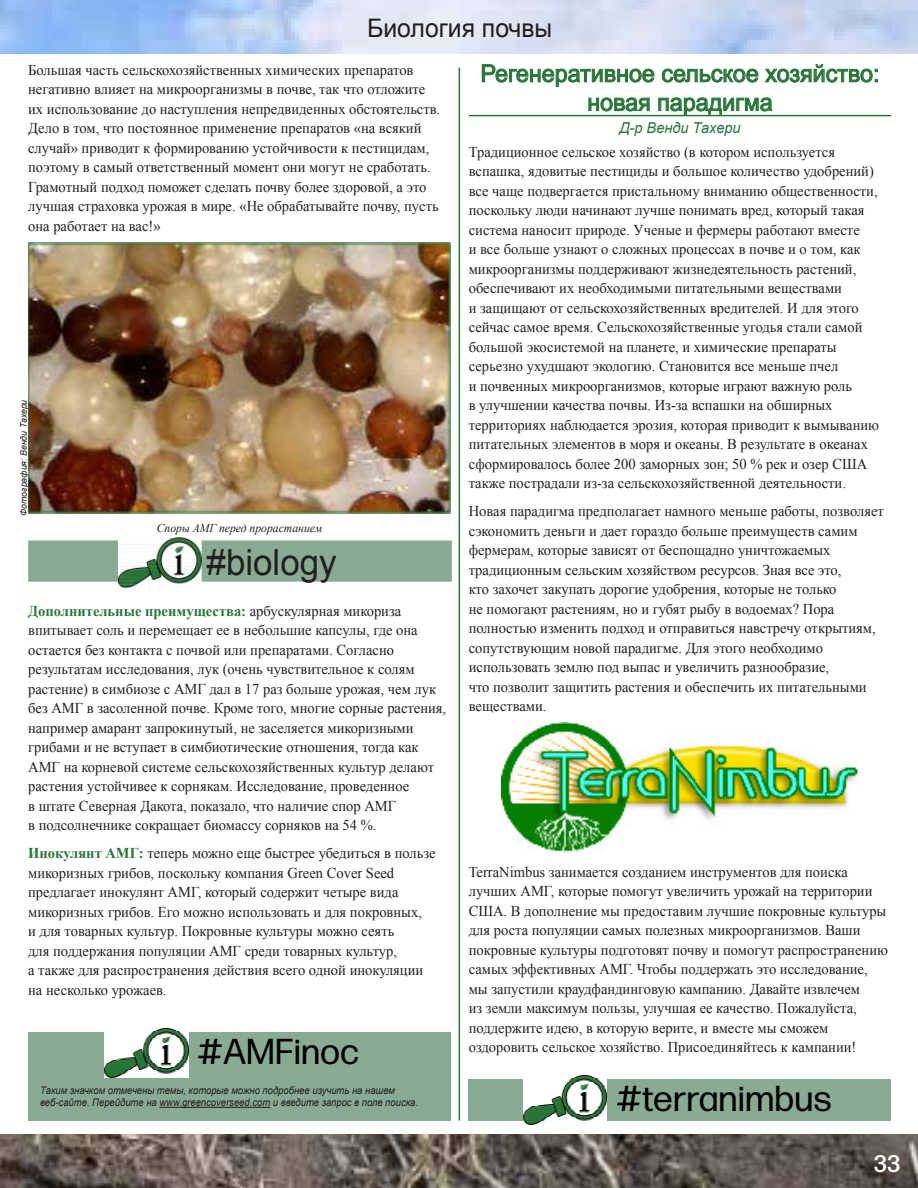
<style>
.page{position:relative;width:918px;height:1188px;background:#fff}
.page>*{position:absolute;margin:0;border:0;box-sizing:border-box;transform-origin:0 0}
.t1{font:36px "Forma DJR Display";letter-spacing:.04em;color:#000}
.t2{font:36px "Arial";color:#231f20}
.Arial{font:25.5px "Arial";color:#231f20}
.Heading_Style_1{font:24px/28.8px "Arial";color:#29753a;text-align:center}
.t3{font:500 24px "Forma DJR Display";color:#fff}
.t4{font:15px/19.5px "Times New Roman";color:#231f20}
.Heading_Style_2{font:italic 15px "Arial";color:#29753a}
.t5{font:italic 12px "Times New Roman";color:#231f20}
.Arial-2{font:italic 10.5px/12.6px "Arial";color:#231f20;scale:.9 1}
.Arial-3{font:italic 9px "Arial";color:#231f20}
.s1{font-weight:700;color:#29753a}
</style>
<div class="page">
<img style="left:0;top:0;width:918px;height:54px">
<img style="left:0;top:1134px;width:918px;height:54px">
<hr style="left:459px;top:68px;width:1px;height:1052px;background:#29753a">
<div style="left:28px;top:1032px;width:423px;height:88px;background:#89ab93"></div>
<img style="left:105px;top:1028px;width:83px;height:50px">
<div style="left:468px;top:1079px;width:423px;height:41px;background:#89ab93"></div>
<img style="left:523px;top:1075px;width:84px;height:50px">
<img style="left:28px;top:242px;width:423px;height:272px">
<img style="left:28px;top:538px;width:424px;height:50px">
<hr style="left:469px;top:115px;width:422px;height:1px;background:#29753a">
<svg style="left:482px;top:64px;width:173px;height:23px"></svg>
<svg style="left:662px;top:68px;width:97px;height:15px"></svg>
<svg style="left:765px;top:64px;width:112px;height:19px"></svg>
<svg style="left:588px;top:97px;width:62px;height:15px"></svg>
<svg style="left:658px;top:97px;width:115px;height:18px"></svg>
<img style="left:502px;top:723px;width:356px;height:130px">
<hr style="left:159px;top:1107px;width:111px;height:1px;background:#231f20">
<p class="Arial" style="left:367px;top:11px;width:187px">Биология почвы</p>
<p class="t4" style="left:28px;top:60px;width:414px">Большая часть сельскохозяйственных химических препаратов негативно влияет на микроорганизмы в почве, так что отложите их использование до наступления непредвиденных обстоятельств.<br>Дело в том, что постоянное применение препаратов «на всякий случай» приводит к формированию устойчивости к пестицидам, поэтому в самый ответственный момент они могут не сработать.<br>Грамотный подход поможет сделать почву более здоровой, а это лучшая страховка урожая в мире. «Не обрабатывайте почву, пусть она работает на вас!»</p>
<p class="Arial-3" style="left:18px;top:516px;width:117px;rotate:-90deg">Фотография: Венди Тахери</p>
<p class="t5" style="left:157px;top:519px;width:167px">Споры АМГ перед прорастанием</p>
<p class="t2" style="left:207px;top:539px;width:132px">#biology</p>
<p class="t4" style="left:28px;top:601px;width:420px"><span class="s1">Дополнительные преимущества:</span> арбускулярная микориза впитывает соль и перемещает ее в небольшие капсулы, где она остается без контакта с почвой или препаратами. Согласно результатам исследования, лук (очень чувствительное к солям растение) в симбиозе с АМГ дал в 17 раз больше урожая, чем лук без АМГ в засоленной почве. Кроме того, многие сорные растения, например амарант запрокинутый, не заселяется микоризными грибами и не вступает в симбиотические отношения, тогда как АМГ на корневой системе сельскохозяйственных культур делают растения устойчивее к сорнякам. Исследование, проведенное<br>в штате Северная Дакота, показало, что наличие спор АМГ<br>в подсолнечнике сокращает биомассу сорняков на 54 %.</p>
<p class="t4" style="left:28px;top:843px;width:409px"><span class="s1">Инокулянт АМГ:</span> теперь можно еще быстрее убедиться в пользе микоризных грибов, поскольку компания Green Cover Seed предлагает инокулянт АМГ, который содержит четыре вида микоризных грибов. Его можно использовать и для покровных,<br>и для товарных культур. Покровные культуры можно сеять<br>для поддержания популяции АМГ среди товарных культур,<br>а также для распространения действия всего одной инокуляции на несколько урожаев.</p>
<h1 class="t1" style="left:198px;top:1030px;width:162px">#AMFinoc</h1>
<p class="Arial-2" style="left:40px;top:1084px;width:421px">Таким значком отмечены темы, которые можно подробнее изучить на нашем веб‑сайте. Перейдите на www.greencoverseed.com и введите запрос в поле поиска.</p>
<p class="Heading_Style_1" style="left:481px;top:59px;width:400px">Регенеративное сельское хозяйство: новая парадигма</p>
<p class="Heading_Style_2" style="left:619px;top:118px;width:123px">Д-р Венди Тахери</p>
<p class="t4" style="left:469px;top:142px;width:412px">Традиционное сельское хозяйство (в котором используется вспашка, ядовитые пестициды и большое количество удобрений) все чаще подвергается пристальному вниманию общественности, поскольку люди начинают лучше понимать вред, который такая система наносит природе. Ученые и фермеры работают вместе<br>и все больше узнают о сложных процессах в почве и о том, как микроорганизмы поддерживают жизнедеятельность растений, обеспечивают их необходимыми питательными веществами<br>и защищают от сельскохозяйственных вредителей. И для этого сейчас самое время. Сельскохозяйственные угодья стали самой большой экосистемой на планете, и химические препараты серьезно ухудшают экологию. Становится все меньше пчел<br>и почвенных микроорганизмов, которые играют важную роль<br>в улучшении качества почвы. Из-за вспашки на обширных территориях наблюдается эрозия, которая приводит к вымыванию питательных элементов в моря и океаны. В результате в океанах сформировалось более 200 заморных зон; 50 % рек и озер США также пострадали из-за сельскохозяйственной деятельности.</p>
<p class="t4" style="left:469px;top:501px;width:417px">Новая парадигма предполагает намного меньше работы, позволяет сэкономить деньги и дает гораздо больше преимуществ самим фермерам, которые зависят от беспощадно уничтожаемых традиционным сельским хозяйством ресурсов. Зная все это,<br>кто захочет закупать дорогие удобрения, которые не только<br>не помогают растениям, но и губят рыбу в водоемах? Пора полностью изменить подход и отправиться навстречу открытиям, сопутствующим новой парадигме. Для этого необходимо использовать землю под выпас и увеличить разнообразие,<br>что позволит защитить растения и обеспечить их питательными веществами.</p>
<p class="t4" style="left:469px;top:862px;width:421px">TerraNimbus занимается созданием инструментов для поиска лучших АМГ, которые помогут увеличить урожай на территории США. В дополнение мы предоставим лучшие покровные культуры для роста популяции самых полезных микроорганизмов. Ваши покровные культуры подготовят почву и помогут распространению самых эффективных АМГ. Чтобы поддержать это исследование, мы запустили краудфандинговую кампанию. Давайте извлечем<br>из земли максимум пользы, улучшая ее качество. Пожалуйста, поддержите идею, в которую верите, и вместе мы сможем оздоровить сельское хозяйство. Присоединяйтесь к кампании!</p>
<h1 class="t1" style="left:617px;top:1077px;width:216px">#terranimbus</h1>
<h3 class="t3" style="left:874px;top:1149px;width:27px">33</h3>
</div>
